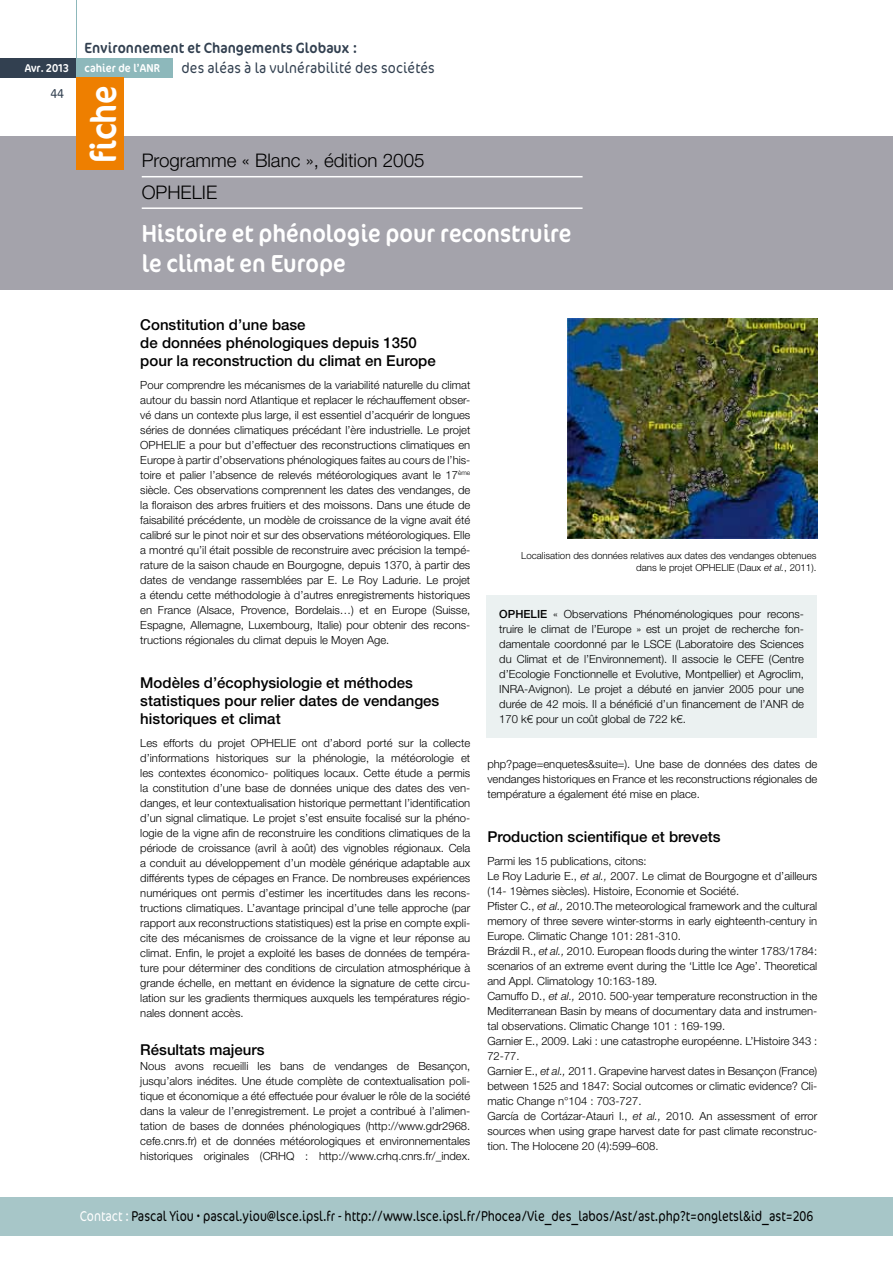
<style>
.page{position:relative;width:893px;height:1263px;background:#fff}
.page>*{position:absolute;margin:0;border:0;box-sizing:border-box;transform-origin:0 0}
.t1{font:36.3px "Cocon";color:#fff;scale:.91 1}
.t2{font:24.75px/30px "Cocon";color:#fff;scale:.91 1}
.t3{font:300 18.75px/31.5px "Helvetica Neue LT Pro";color:#000}
.t4{font:500 15px/18px "Helvetica Neue LT Pro";color:#000}
.t5{font:300 14.85px "Cocon";letter-spacing:.01em;color:#324050;scale:.91 1}
.t6{font:14.85px "Cocon";letter-spacing:.01em;color:#324050;scale:.91 1}
.t7{font:300 14.4px "Cocon";color:#000;scale:.83 1}
.t8{font:300 13.2px "Cocon";color:#324050;scale:.91 1}
.t9{font:11.55px "Cocon";letter-spacing:.01em;color:#fff;scale:.91 1}
.t10{font:300 11.25px/15px "Helvetica Neue LT Pro";color:#000;text-align:justify}
.t11{font:300 9.75px/11.7px "Helvetica Neue LT Pro";color:#000;text-align:right}
.s1{font-style:italic}
.s2{font-weight:500}
.s3{color:#fff}
</style>
<div class="page">
<div style="left:0;top:136px;width:893px;height:154px;background:#a4a3ab"></div>
<div style="left:0;top:58px;width:76px;height:20px;background:#324050"></div>
<div style="left:76px;top:58px;width:97px;height:20px;background:#8db8bb"></div>
<hr style="left:76px;top:0;width:1px;height:78px;background:#8db8bb">
<div style="left:76px;top:78px;width:48px;height:92px;background:#ee7f00"></div>
<div style="left:0;top:1197px;width:893px;height:38px;background:#a7c6c8"></div>
<hr style="left:142px;top:176px;width:441px;height:1px;background:#fff">
<hr style="left:142px;top:207px;width:441px;height:2px;background:#fff">
<div style="left:486px;top:595px;width:331px;height:143px;background:#ebf1f1"></div>
<img style="left:567px;top:319px;width:250px;height:219px">
<h3 class="t6" style="left:85px;top:39px;width:301px">Environnement et Changements Globaux :</h3>
<h3 class="t5" style="left:182px;top:60px;width:280px">des aléas à la vulnérabilité des sociétés</h3>
<p class="t9" style="left:25px;top:61px;width:50px">Avr. 2013</p>
<p class="t9" style="left:85px;top:61px;width:84px">cahier de l’ANR</p>
<h1 class="t1" style="left:82px;top:163px;width:87px;rotate:-90deg">fiche</h1>
<p class="t8" style="left:50px;top:86px;width:17px">44</p>
<h3 class="t3" style="left:142px;top:145px;width:284px">Programme « Blanc », édition 2005<br>OPHELIE</h3>
<h2 class="t2" style="left:142px;top:219px;width:474px">Histoire et phénologie pour reconstruire le climat en Europe</h2>
<h3 class="t4" style="left:140px;top:315px;width:297px">Constitution d’une base<br>de données phénologiques depuis 1350 pour la reconstruction du climat en Europe</h3>
<p class="t10" style="left:140px;top:377px;width:332px">Pour comprendre les mécanismes de la variabilité naturelle du climat autour du bassin nord Atlantique et replacer le réchauffement obser&shy;vé dans un contexte plus large, il est essentiel d’acquérir de longues séries de données climatiques précédant l’ère industrielle. Le projet OPHELIE a pour but d’effectuer des reconstructions climatiques en Europe à partir d’observations phénologiques faites au cours de l’his&shy;toire et palier l’absence de relevés météorologiques avant le 17<sup>ème </sup>siècle. Ces observations comprennent les dates des vendanges, de la floraison des arbres fruitiers et des moissons. Dans une étude de faisabilité précédente, un modèle de croissance de la vigne avait été calibré sur le pinot noir et sur des observations météorologiques. Elle a montré qu’il était possible de reconstruire avec précision la tempé&shy;rature de la saison chaude en Bourgogne, depuis 1370, à partir des dates de vendange rassemblées par E. Le Roy Ladurie. Le projet a étendu cette méthodologie à d’autres enregistrements historiques en France (Alsace, Provence, Bordelais…) et en Europe (Suisse, Espagne, Allemagne, Luxembourg, Italie) pour obtenir des recons&shy;tructions régionales du climat depuis le Moyen Age.</p>
<h3 class="t4" style="left:140px;top:673px;width:301px">Modèles d’écophysiologie et méthodes statistiques pour relier dates de vendanges historiques et climat</h3>
<p class="t10" style="left:140px;top:735px;width:332px">Les efforts du projet OPHELIE ont d’abord porté sur la collecte d’informations historiques sur la phénologie, la météorologie et les contextes économico- politiques locaux. Cette étude a permis la constitution d’une base de données unique des dates des ven&shy;danges, et leur contextualisation historique permettant l’identification d’un signal climatique. Le projet s’est ensuite focalisé sur la phéno&shy;logie de la vigne afin de reconstruire les conditions climatiques de la période de croissance (avril à août) des vignobles régionaux. Cela a conduit au développement d’un modèle générique adaptable aux différents types de cépages en France. De nombreuses expériences numériques ont permis d’estimer les incertitudes dans les recons&shy;tructions climatiques. L’avantage principal d’une telle approche (par rapport aux reconstructions statistiques) est la prise en compte expli&shy;cite des mécanismes de croissance de la vigne et leur réponse au climat. Enfin, le projet a exploité les bases de données de tempéra&shy;ture pour déterminer des conditions de circulation atmosphérique à grande échelle, en mettant en évidence la signature de cette circu&shy;lation sur les gradients thermiques auxquels les températures régio&shy;nales donnent accès.</p>
<h3 class="t4" style="left:140px;top:1040px;width:126px">Résultats majeurs</h3>
<p class="t10" style="left:140px;top:1058px;width:332px">Nous avons recueilli les bans de vendanges de Besançon, jusqu’alors inédites. Une étude complète de contextualisation poli&shy;tique et économique a été effectuée pour évaluer le rôle de la société dans la valeur de l’enregistrement. Le projet a contribué à l’alimen&shy;tation de bases de données phénologiques (http://www.gdr2968. cefe.cnrs.fr) et de données météorologiques et environnementales historiques originales (CRHQ : http://www.crhq.cnrs.fr/_index.</p>
<p class="t11" style="left:521px;top:549px;width:297px">Localisation des données relatives aux dates des vendanges obtenues dans le projet OPHELIE (Daux <span class="s1">et al.</span>, 2011).</p>
<p class="t10" style="left:499px;top:606px;width:306px"><span class="s2">OPHELIE</span> « Observations Phénoménologiques pour recons&shy;truire le climat de l’Europe » est un projet de recherche fon&shy;damentale coordonné par le LSCE (Laboratoire des Sciences du Climat et de l’Environnement). Il associe le CEFE (Centre d’Ecologie Fonctionnelle et Evolutive, Montpellier) et Agroclim, INRA-Avignon). Le projet a débuté en janvier 2005 pour une durée de 42 mois. Il a bénéficié d’un financement de l’ANR de 170 k€ pour un coût global de 722 k€.</p>
<p class="t10" style="left:487px;top:756px;width:331px">php?page=enquetes&amp;suite=). Une base de données des dates de vendanges historiques en France et les reconstructions régionales de température a également été mise en place.</p>
<h3 class="t4" style="left:487px;top:827px;width:235px">Production scientifique et brevets</h3>
<p class="t10" style="left:487px;top:853px;width:332px;text-align:left">Parmi les 15 publications, citons:<br>Le Roy Ladurie E., <span class="s1">et al.,</span> 2007. Le climat de Bourgogne et d’ailleurs (14- 19èmes siècles). Histoire, Economie et Société.<br>Pfister C., <span class="s1">et al.,</span> 2010.The meteorological framework and the cultural memory of three severe winter-storms in early eighteenth-century in Europe. Climatic Change 101: 281-310.<br>Brázdil R., <span class="s1">et al.,</span> 2010. European floods during the winter 1783/1784: scenarios of an extreme event during the ‘Little Ice Age’. Theoretical and Appl. Climatology 10:163-189.<br>Camuffo D., <span class="s1">et al.,</span> 2010. 500-year temperature reconstruction in the Mediterranean Basin by means of documentary data and instrumen&shy;tal observations. Climatic Change 101 : 169-199.<br>Garnier E., 2009. Laki : une catastrophe européenne. L’Histoire 343 :<br>72-77.<br>Garnier E., <span class="s1">et al.,</span> 2011. Grapevine harvest dates in Besançon (France) between 1525 and 1847: Social outcomes or climatic evidence? Cli&shy;matic Change n°104 : 703-727.<br>García de Cortázar-Atauri I., <span class="s1">et al.,</span> 2010. An assessment of error sources when using grape harvest date for past climate reconstruc&shy;tion. The Holocene 20 (4):599–608.</p>
<p class="t7" style="left:80px;top:1207px;width:885px"><span class="s3">Contact :</span> Pascal Yiou • pascal.yiou@lsce.ipsl.fr - http://www.lsce.ipsl.fr/Phocea/Vie_des_labos/Ast/ast.php?t=ongletsl&amp;id_ast=206</p>
</div>
